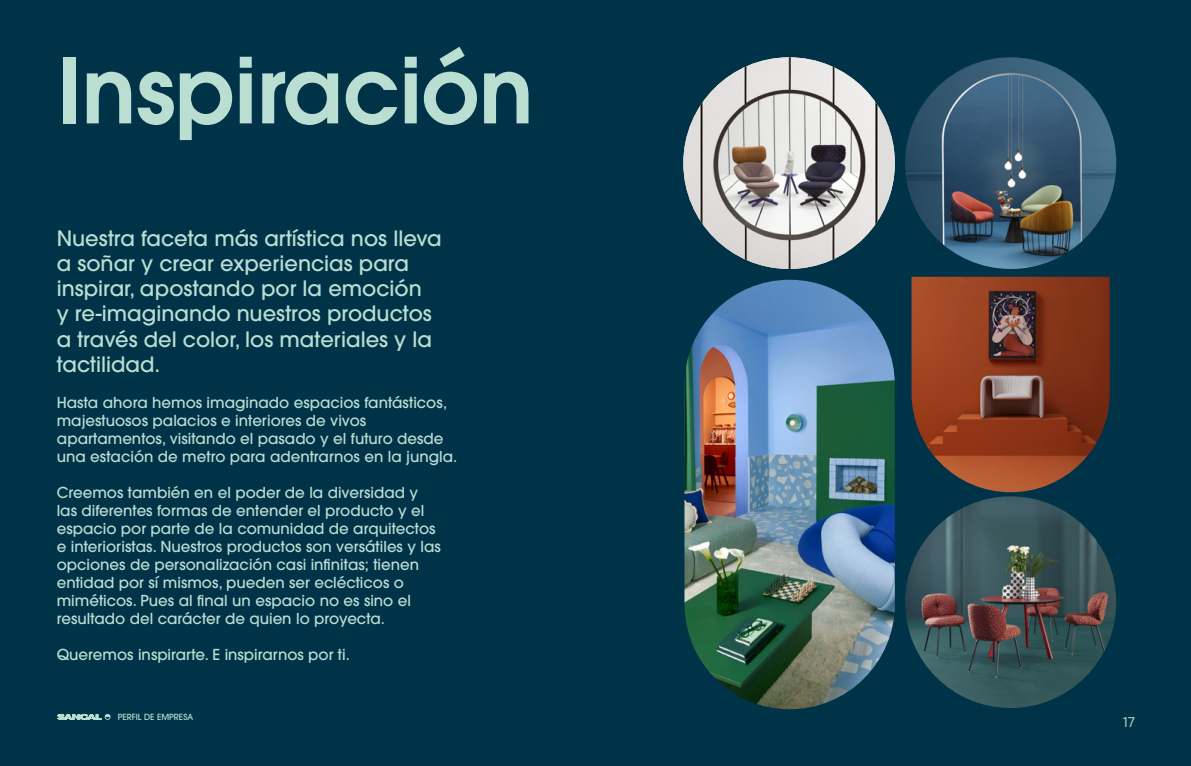
<style>
.page{position:relative;width:1191px;height:766px;background:#fff}
.page>*{position:absolute;margin:0;border:0;box-sizing:border-box;transform-origin:0 0}
.t1{font:600 90px "ITC Avant Garde Std";color:#bbded3}
.t2{font:500 21px/25.2px "ITC Avant Garde Std";color:#bbded3}
.t3{font:500 15px/18px "ITC Avant Garde Std";color:#bbded3}
.t4{font:14px "Modern Era";color:#bbded3}
.t5{font:500 8.4px "ITC Avant Garde Std";color:#bbded3}
</style>
<div class="page">
<div style="left:0;top:0;width:1191px;height:765px;background:#003347"></div>
<img style="left:683px;top:57px;width:212px;height:212px;border-radius:106px">
<svg style="left:57px;top:713px;width:54px;height:6px"></svg>
<img style="left:684px;top:280px;width:211px;height:429px;border-radius:105px">
<img style="left:905px;top:57px;width:211px;height:212px;border-radius:106px">
<img style="left:905px;top:496px;width:211px;height:211px;border-radius:106px">
<img style="left:911px;top:277px;width:198px;height:215px">
<h1 class="t1" style="left:57px;top:31px;width:478px">Inspiración</h1>
<h2 class="t2" style="left:57px;top:227px;width:386px">Nuestra faceta más artística nos lleva a soñar y crear experiencias para inspirar, apostando por la emoción<br>y re-imaginando nuestros productos a través del color, los materiales y la tactilidad.</h2>
<p class="t3" style="left:57px;top:394px;width:402px">Hasta ahora hemos imaginado espacios fantásticos, majestuosos palacios e interiores de vivos apartamentos, visitando el pasado y el futuro desde una estación de metro para adentrarnos en la jungla.</p>
<p class="t3" style="left:57px;top:484px;width:385px">Creemos también en el poder de la diversidad y las diferentes formas de entender el producto y el espacio por parte de la comunidad de arquitectos e interioristas. Nuestros productos son versátiles y las opciones de personalización casi infinitas; tienen entidad por sí mismos, pueden ser eclécticos o miméticos. Pues al final un espacio no es sino el resultado del carácter de quien lo proyecta.</p>
<p class="t3" style="left:57px;top:646px;width:295px">Queremos inspirarte. E inspirarnos por ti.</p>
<p class="t5" style="left:118px;top:713px;width:77px">PERFIL DE EMPRESA</p>
<p class="t4" style="left:1123px;top:715px;width:13px">17</p>
</div>
